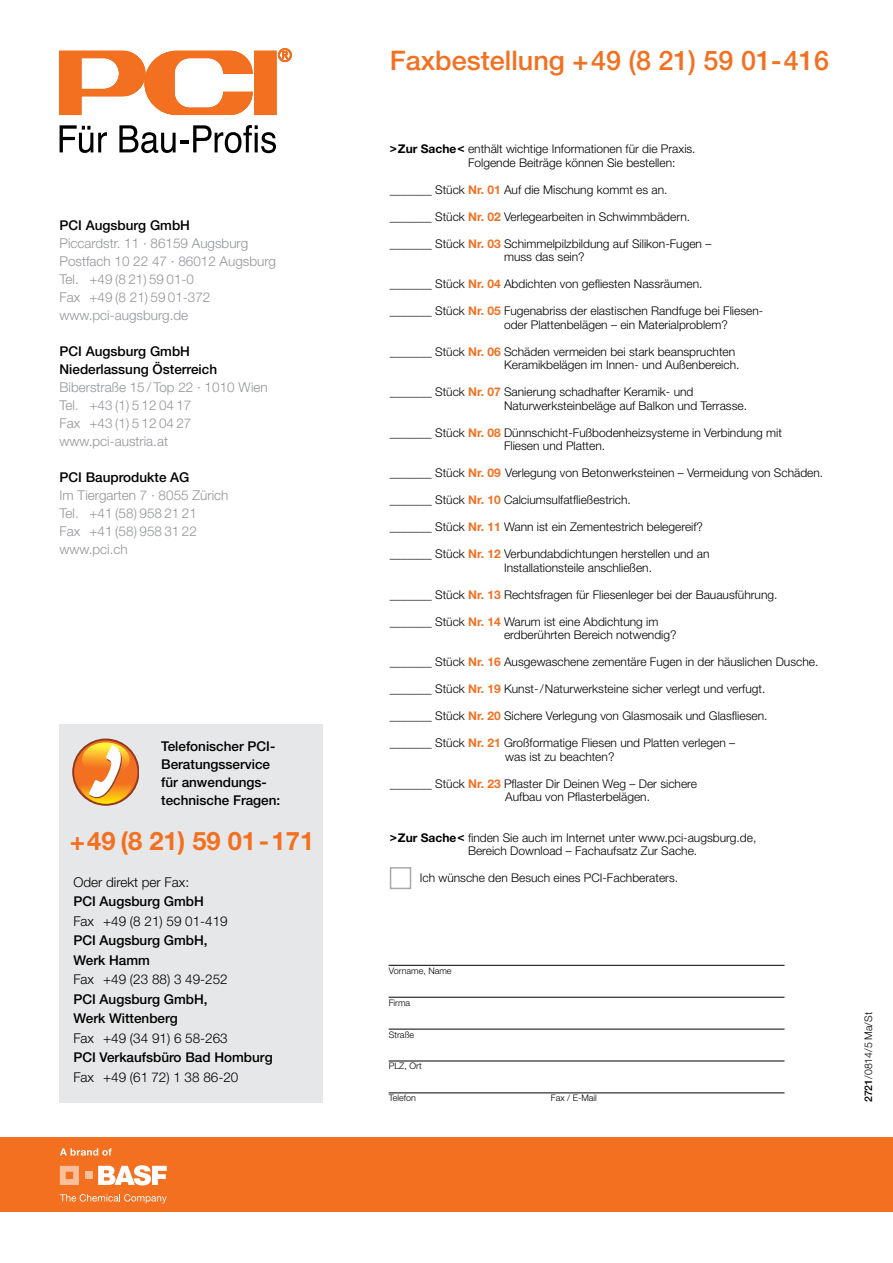
<style>
.page{position:relative;width:893px;height:1263px;background:#fff}
.page>*{position:absolute;margin:0;border:0;box-sizing:border-box;transform-origin:0 0}
.t1{font:500 27px "Helvetica Neue LT Pro";color:#f37021}
.t2{font:700 25.5px "Helvetica Neue LT Pro";color:#f37021}
.t3{font:300 13.5px/18px "Helvetica Neue LT Pro";color:#939598}
.t4{font:500 13.5px/18px "Helvetica Neue LT Pro";color:#000}
.t5{font:300 13.5px "Helvetica Neue LT Pro";color:#000}
.t6{font:300 12px/13.5px "Helvetica Neue LT Pro";color:#000}
.t7{font:300 10.5px "Helvetica Neue LT Pro";color:#000}
.t8{font:300 9px "Helvetica Neue LT Pro";color:#000}
.s1{font-weight:700}
.s2{font-weight:700;color:#f37021}
.s3{font-weight:500}
</style>
<div class="page">
<div style="left:0;top:1137px;width:893px;height:75px;background:#f37021"></div>
<svg style="left:60px;top:1194px;width:107px;height:9px"></svg>
<svg style="left:98px;top:1165px;width:69px;height:20px"></svg>
<svg style="left:60px;top:1166px;width:19px;height:19px"></svg>
<div style="left:85px;top:1172px;width:7px;height:7px;background:#fabe9b"></div>
<svg style="left:60px;top:1148px;width:52px;height:7px"></svg>
<div style="left:255px;top:51px;width:21px;height:64px;background:#f37021"></div>
<svg style="left:59px;top:51px;width:193px;height:64px"></svg>
<svg style="left:278px;top:48px;width:13px;height:14px"></svg>
<svg style="left:60px;top:125px;width:47px;height:28px"></svg>
<svg style="left:119px;top:125px;width:157px;height:28px"></svg>
<div style="left:60px;top:724px;width:263px;height:378px;background:#e6e7e8"></div>
<svg style="left:73px;top:739px;width:66px;height:66px"></svg>
<hr style="left:389px;top:1093px;width:395px;height:1px;background:#000">
<hr style="left:389px;top:1061px;width:395px;height:1px;background:#000">
<hr style="left:389px;top:1029px;width:395px;height:1px;background:#000">
<hr style="left:389px;top:997px;width:395px;height:1px;background:#000">
<hr style="left:389px;top:965px;width:395px;height:1px;background:#000">
<div style="left:390px;top:867px;width:21px;height:22px;border:2px solid #a7a9ac"></div>
<p class="t4" style="left:60px;top:216px;width:132px">PCI Augsburg GmbH</p>
<p class="t3" style="left:60px;top:234px;width:218px">Piccardstr. 11 · 86159 Augsburg<br>Postfach 10 22 47 · 86012 Augsburg<br>Tel. +49 (8 21) 59 01-0<br>Fax +49 (8 21) 59 01-372 www.pci-augsburg.de</p>
<p class="t4" style="left:60px;top:342px;width:159px">PCI Augsburg GmbH<br>Niederlassung Österreich</p>
<p class="t3" style="left:60px;top:378px;width:210px">Biberstraße 15 / Top 22 · 1010 Wien<br>Tel. +43 (1) 5 12 04 17<br>Fax +43 (1) 5 12 04 27 www.pci-austria.at</p>
<p class="t4" style="left:60px;top:468px;width:132px">PCI Bauprodukte AG</p>
<p class="t3" style="left:60px;top:486px;width:170px">Im Tiergarten 7 · 8055 Zürich<br>Tel. +41 (58) 958 21 21<br>Fax +41 (58) 958 31 22 www.pci.ch</p>
<p class="t4" style="left:161px;top:737px;width:121px">Telefonischer PCI-<br>Beratungsservice für anwendungs&shy;technische Fragen:</p>
<h2 class="t2" style="left:70px;top:825px;width:246px">+49 (8 21) 59 01-171</h2>
<p class="t5" style="left:73px;top:873px;width:117px">Oder direkt per Fax:</p>
<p class="t4" style="left:73px;top:892px;width:132px">PCI Augsburg GmbH</p>
<p class="t5" style="left:73px;top:912px;width:156px">Fax +49 (8 21) 59 01-419</p>
<p class="t4" style="left:73px;top:930px;width:136px;line-height:19.5px">PCI Augsburg GmbH,<br>Werk Hamm</p>
<p class="t5" style="left:73px;top:971px;width:156px">Fax +49 (23 88) 3 49-252</p>
<p class="t4" style="left:73px;top:989px;width:136px;line-height:19.5px">PCI Augsburg GmbH,<br>Werk Wittenberg</p>
<p class="t5" style="left:73px;top:1029px;width:156px">Fax +49 (34 91) 6 58-263</p>
<p class="t4" style="left:73px;top:1048px;width:201px">PCI Verkaufsbüro Bad Homburg</p>
<p class="t5" style="left:73px;top:1068px;width:167px">Fax +49 (61 72) 1 38 86-20</p>
<h1 class="t1" style="left:390px;top:44px;width:441px">Faxbestellung +49 (8 21) 59 01-416</h1>
<p class="t6" style="left:468px;top:142px;width:229px;text-indent:-78px"><span class="s1">&gt;Zur Sache&lt;</span> enthält wichtige Informationen für die Praxis.<br>Folgende Beiträge können Sie bestellen:</p>
<p class="t6" style="left:390px;top:182px;width:279px">_______ Stück <span class="s2">Nr. 01</span> Auf die Mischung kommt es an.</p>
<p class="t6" style="left:390px;top:209px;width:302px">_______ Stück <span class="s2">Nr. 02</span> Verlegearbeiten in Schwimmbädern.</p>
<p class="t6" style="left:504px;top:236px;width:209px;text-indent:-114px">_______ Stück <span class="s2">Nr. 03</span> Schimmelpilzbildung auf Silikon-Fugen – muss das sein?</p>
<p class="t6" style="left:390px;top:277px;width:314px">_______ Stück <span class="s2">Nr. 04</span> Abdichten von gefliesten Nassräumen.</p>
<p class="t6" style="left:504px;top:304px;width:261px;text-indent:-114px">_______ Stück <span class="s2">Nr. 05</span> Fugenabriss der elastischen Randfuge bei Fliesen&shy;oder Plattenbelägen – ein Materialproblem?</p>
<p class="t6" style="left:504px;top:344px;width:237px;text-indent:-114px">_______ Stück <span class="s2">Nr. 06</span> Schäden vermeiden bei stark beanspruchten<br>Keramikbelägen im Innen- und Außenbereich.</p>
<p class="t6" style="left:504px;top:385px;width:244px;text-indent:-114px">_______ Stück <span class="s2">Nr. 07</span> Sanierung schadhafter Keramik- und<br>Naturwerksteinbeläge auf Balkon und Terrasse.</p>
<p class="t6" style="left:504px;top:425px;width:279px;text-indent:-114px">_______ Stück <span class="s2">Nr. 08</span> Dünnschicht-Fußbodenheizsysteme in Verbindung mit<br>Fliesen und Platten.</p>
<p class="t6" style="left:390px;top:466px;width:435px">_______ Stück <span class="s2">Nr. 09</span> Verlegung von Betonwerksteinen – Vermeidung von Schäden.</p>
<p class="t6" style="left:390px;top:493px;width:243px">_______ Stück <span class="s2">Nr. 10</span> Calciumsulfatfließestrich.</p>
<p class="t6" style="left:390px;top:520px;width:315px">_______ Stück <span class="s2">Nr. 11</span> Wann ist ein Zementestrich belegereif?</p>
<p class="t6" style="left:504px;top:547px;width:207px;text-indent:-114px">_______ Stück <span class="s2">Nr. 12</span> Verbundabdichtungen herstellen und an<br>Installationsteile anschließen.</p>
<p class="t6" style="left:390px;top:587px;width:389px">_______ Stück <span class="s2">Nr. 13</span> Rechtsfragen für Fliesenleger bei der Bauausführung.</p>
<p class="t6" style="left:504px;top:614px;width:174px;text-indent:-114px">_______ Stück <span class="s2">Nr. 14</span> Warum ist eine Abdichtung im erdberührten Bereich notwendig?</p>
<p class="t6" style="left:390px;top:655px;width:430px">_______ Stück <span class="s2">Nr. 16</span> Ausgewaschene zementäre Fugen in der häuslichen Dusche.</p>
<p class="t6" style="left:390px;top:682px;width:377px">_______ Stück <span class="s2">Nr. 19</span> Kunst-/Naturwerksteine sicher verlegt und verfugt.</p>
<p class="t6" style="left:390px;top:709px;width:379px">_______ Stück <span class="s2">Nr. 20</span> Sichere Verlegung von Glasmosaik und Glasfliesen.</p>
<p class="t6" style="left:390px;top:736px;width:347px;text-align:center">_______ Stück <span class="s2">Nr. 21</span> Großformatige Fliesen und Platten verlegen – was ist zu beachten?</p>
<p class="t6" style="left:505px;top:776px;width:193px;text-indent:-116px">_______ Stück <span class="s2">Nr. 23</span> Pflaster Dir Deinen Weg – Der sichere<br>Aufbau von Pflasterbelägen.</p>
<p class="t6" style="left:468px;top:830px;width:290px;text-indent:-78px"><span class="s1">&gt;Zur Sache&lt;</span> finden Sie auch im Internet unter www.pci-augsburg.de,<br>Bereich Download – Fachaufsatz Zur Sache.</p>
<p class="t6" style="left:420px;top:871px;width:260px">Ich wünsche den Besuch eines PCI-Fachberaters.</p>
<p class="t8" style="left:389px;top:965px;width:64px">Vorname, Name</p>
<p class="t8" style="left:389px;top:997px;width:23px">Firma</p>
<p class="t8" style="left:389px;top:1029px;width:27px">Straße</p>
<p class="t8" style="left:389px;top:1061px;width:34px">PLZ, Ort</p>
<p class="t8" style="left:389px;top:1093px;width:29px">Telefon</p>
<p class="t8" style="left:551px;top:1093px;width:47px">Fax / E-Mail</p>
<p class="t7" style="left:862px;top:1102px;width:91px;rotate:-90deg"><span class="s3">2721</span>/0814/5 Ma/St</p>
</div>
